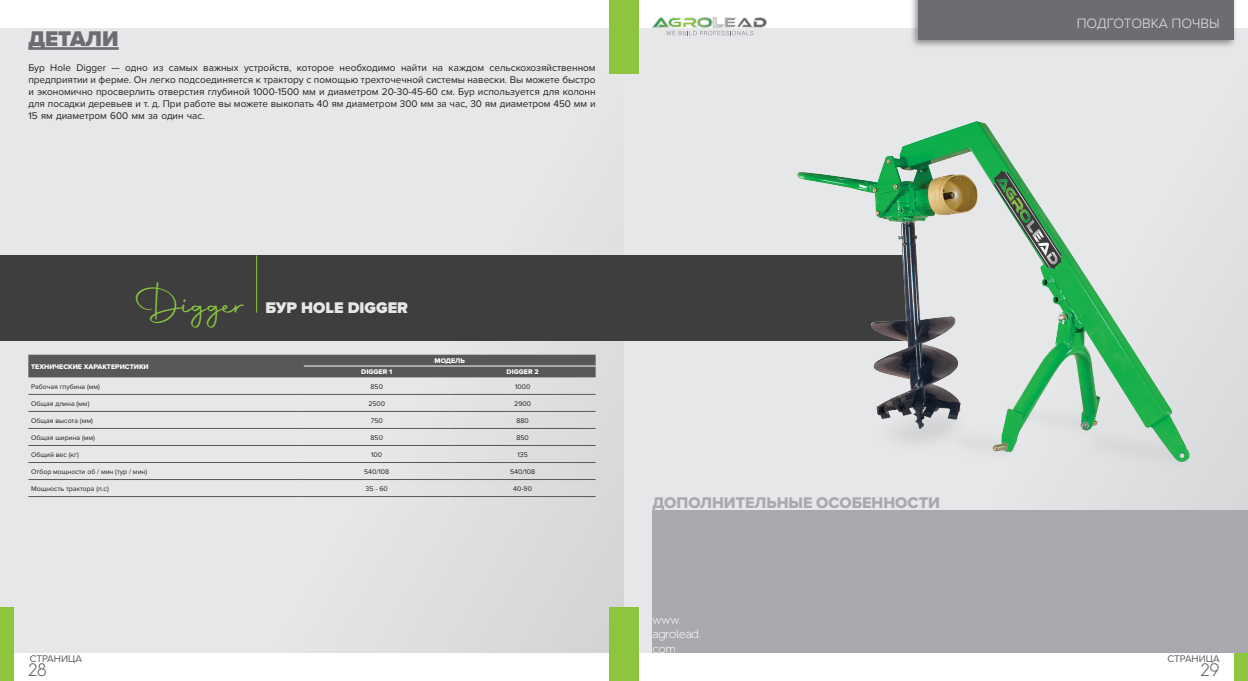
<style>
.page{position:relative;width:1248px;height:681px;background:#fff}
.page>*{position:absolute;margin:0;border:0;box-sizing:border-box;transform-origin:0 0}
.t1{font:40px "Autography";color:#8bc63e}
.t2{font:900 22px "Proxima Nova";color:#6c6d70}
.t3{font:300 18px "Hurme Geometric Sans 2";color:#57585a}
.t4{font:16px "Proxima Nova Extrabld";color:#a8a9ad}
.t5{font:900 16px "Proxima Nova";color:#e6e7e9}
.t6{font:300 14px "Proxima Nova";color:#e6e7e9}
.t7{font:300 12px/14.4px "Hurme Geometric Sans 2";letter-spacing:-.01em;color:#fff}
.t8{font:10px/12px "Proxima Nova";color:#231f20;text-align:justify}
.t9{font:10px "Proxima Nova";color:#57585a}
.t10{font:7px "Proxima Nova";color:#231f20}
.t11{font:7px "Proxima Nova Extrabld";color:#fff}
</style>
<div class="page">
<div style="left:0;top:28px;width:624px;height:624px;background:linear-gradient(to right,#e8e9eb,#dfe0e2)"></div>
<div style="left:624px;top:28px;width:623px;height:624px;background:#e6e7e9"></div>
<div style="left:909px;top:0;width:327px;height:49px;background:#231f20;opacity:.46"></div>
<div style="left:918px;top:0;width:315px;height:39px;background:#6c6d70"></div>
<div style="left:0;top:607px;width:14px;height:73px;background:#8bc63e"></div>
<div style="left:1233px;top:607px;width:14px;height:73px;background:#8bc63e"></div>
<div style="left:624px;top:607px;width:14px;height:73px;background:#8bc63e"></div>
<div style="left:624px;top:0;width:14px;height:74px;background:#8bc63e"></div>
<div style="left:609px;top:607px;width:15px;height:73px;background:#8bc63e"></div>
<div style="left:609px;top:0;width:15px;height:74px;background:#8bc63e"></div>
<svg style="left:652px;top:17px;width:114px;height:18px"></svg>
<hr style="left:28px;top:47px;width:91px;height:3px;background:#6c6d70">
<div style="left:652px;top:510px;width:595px;height:142px;background:#a8a9ad"></div>
<div style="left:0;top:255px;width:907px;height:85px;background:#3e3e3f"></div>
<hr style="left:256px;top:255px;width:1px;height:57px;background:#8bc63e">
<svg style="left:28px;top:354px;width:567px;height:23px;background:#5d5e60"></svg>
<hr style="left:28px;top:394px;width:276px;height:1px;background:#57585a">
<hr style="left:304px;top:394px;width:145px;height:1px;background:#57585a">
<hr style="left:449px;top:394px;width:146px;height:1px;background:#57585a">
<hr style="left:28px;top:411px;width:276px;height:1px;background:#57585a">
<hr style="left:304px;top:411px;width:145px;height:1px;background:#57585a">
<hr style="left:449px;top:411px;width:146px;height:1px;background:#57585a">
<hr style="left:28px;top:428px;width:276px;height:1px;background:#57585a">
<hr style="left:304px;top:428px;width:145px;height:1px;background:#57585a">
<hr style="left:449px;top:428px;width:146px;height:1px;background:#57585a">
<hr style="left:28px;top:445px;width:276px;height:1px;background:#57585a">
<hr style="left:304px;top:445px;width:145px;height:1px;background:#57585a">
<hr style="left:449px;top:445px;width:146px;height:1px;background:#57585a">
<hr style="left:28px;top:462px;width:276px;height:1px;background:#57585a">
<hr style="left:304px;top:462px;width:145px;height:1px;background:#57585a">
<hr style="left:449px;top:462px;width:146px;height:1px;background:#57585a">
<hr style="left:28px;top:479px;width:276px;height:1px;background:#57585a">
<hr style="left:304px;top:479px;width:145px;height:1px;background:#57585a">
<hr style="left:449px;top:479px;width:146px;height:1px;background:#57585a">
<hr style="left:28px;top:496px;width:276px;height:1px;background:#57585a">
<hr style="left:304px;top:496px;width:145px;height:1px;background:#57585a">
<hr style="left:449px;top:496px;width:146px;height:1px;background:#57585a">
<hr style="left:304px;top:365px;width:145px;height:1px;background:#fff">
<hr style="left:449px;top:365px;width:146px;height:1px;background:#fff">
<img style="left:797px;top:121px;width:398px;height:348px">
<h2 class="t2" style="left:28px;top:22px;width:92px">ДЕТАЛИ</h2>
<p class="t8" style="left:28px;top:61px;width:568px">Бур Hole Digger — одно из самых важных устройств, которое необходимо найти на каждом сельскохозяйственном предприятии и ферме. Он легко подсоединяется к трактору с помощью трехточечной системы навески. Вы можете быстро и экономично просверлить отверстия глубиной 1000-1500 мм и диаметром 20-30-45-60 см. Бур используется для колонн для посадки деревьев и т. д. При работе вы можете выкопать 40 ям диаметром 300 мм за час, 30 ям диаметром 450 мм и 15 ям диаметром 600 мм за один час.</p>
<h1 class="t1" style="left:135px;top:278px;width:113px">Digger</h1>
<p class="t11" style="left:31px;top:361px;width:119px">ТЕХНИЧЕСКИЕ ХАРАКТЕРИСТИКИ</p>
<h3 class="t5" style="left:265px;top:295px;width:144px">БУР HOLE DIGGER</h3>
<p class="t11" style="left:434px;top:355px;width:32px">МОДЕЛЬ</p>
<p class="t11" style="left:361px;top:367px;width:32px">DIGGER 1</p>
<p class="t11" style="left:506px;top:367px;width:34px">DIGGER 2</p>
<p class="t10" style="left:31px;top:381px;width:70px">Рабочая глубина (мм)</p>
<p class="t10" style="left:370px;top:381px;width:14px">850</p>
<p class="t10" style="left:515px;top:381px;width:17px">1000</p>
<p class="t10" style="left:31px;top:398px;width:60px">Общая длина (мм)</p>
<p class="t10" style="left:368px;top:398px;width:18px">2500</p>
<p class="t10" style="left:514px;top:398px;width:18px">2900</p>
<p class="t10" style="left:31px;top:415px;width:63px">Общая высота (мм)</p>
<p class="t10" style="left:371px;top:415px;width:14px">750</p>
<p class="t10" style="left:516px;top:415px;width:14px">880</p>
<p class="t10" style="left:31px;top:432px;width:65px">Общая ширина (мм)</p>
<p class="t10" style="left:370px;top:432px;width:14px">850</p>
<p class="t10" style="left:516px;top:432px;width:14px">850</p>
<p class="t10" style="left:31px;top:449px;width:49px">Общий вес (кг)</p>
<p class="t10" style="left:371px;top:449px;width:12px">100</p>
<p class="t10" style="left:517px;top:449px;width:12px">135</p>
<p class="t10" style="left:31px;top:466px;width:117px">Отбор мощности об / мин (тур / мин)</p>
<p class="t10" style="left:364px;top:466px;width:27px">540/108</p>
<p class="t10" style="left:510px;top:466px;width:27px">540/108</p>
<p class="t10" style="left:31px;top:483px;width:79px">Мощность трактора (л.с)</p>
<p class="t10" style="left:365px;top:483px;width:24px">35 - 60</p>
<p class="t10" style="left:513px;top:483px;width:20px">40-90</p>
<h3 class="t4" style="left:652px;top:490px;width:289px">ДОПОЛНИТЕЛЬНЫЕ ОСОБЕННОСТИ</h3>
<p class="t7" style="left:652px;top:611px;width:50px">www. agrolead. com</p>
<h3 class="t6" style="left:1076px;top:13px;width:144px">ПОДГОТОВКА ПОЧВЫ</h3>
<p class="t9" style="left:30px;top:650px;width:54px">СТРАНИЦА</p>
<p class="t9" style="left:1167px;top:650px;width:54px">СТРАНИЦА</p>
<h3 class="t3" style="left:28px;top:656px;width:20px">28</h3>
<h3 class="t3" style="left:1200px;top:656px;width:20px">29</h3>
</div>
